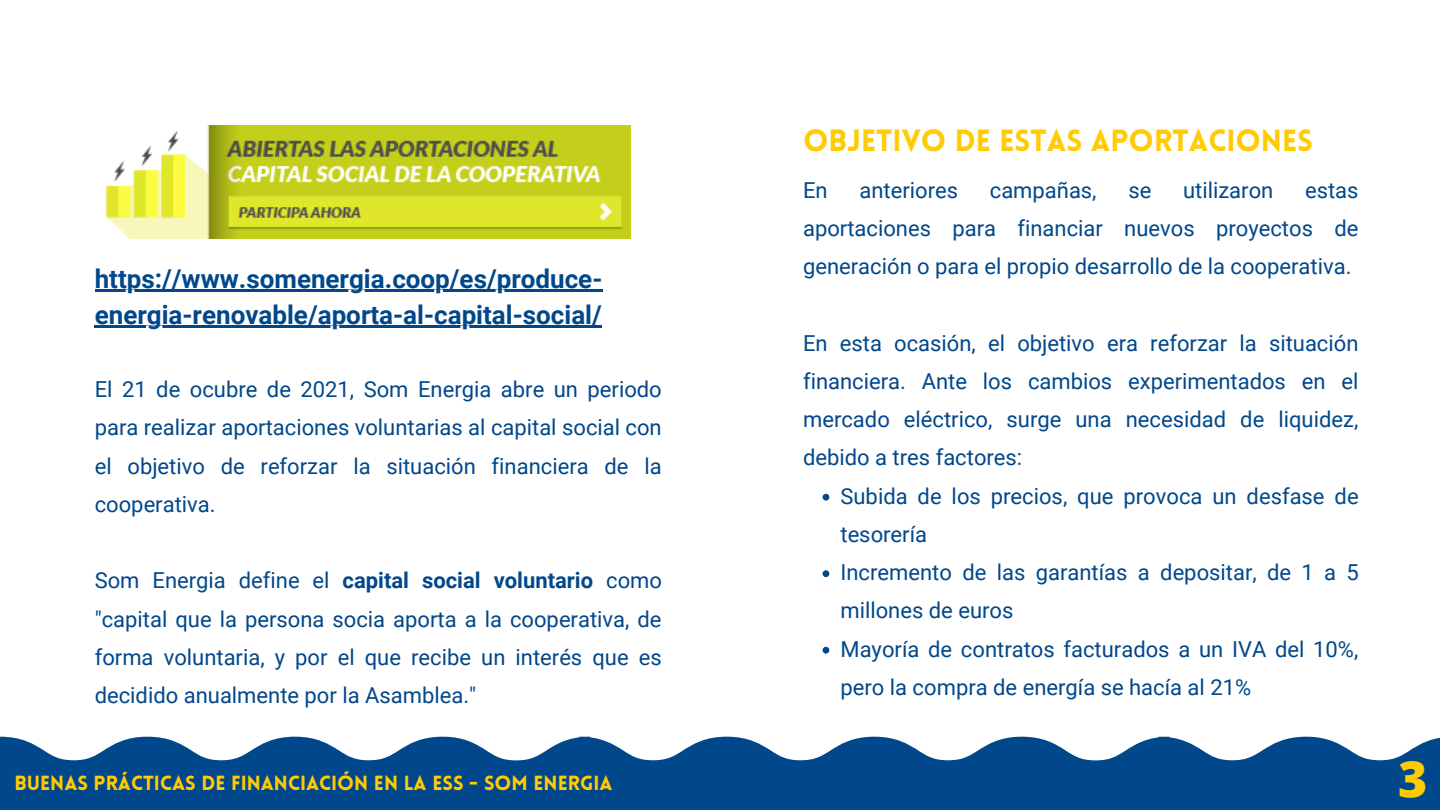
<style>
.page{position:relative;width:1440px;height:810px;background:#fff}
.page>*{position:absolute;margin:0;border:0;box-sizing:border-box;transform-origin:0 0}
.t1{font:800 50px "Open Sans";color:#ffcb03}
.t2{font:900 30px "Lovelo";color:#ffcb03}
.t3{font:700 26px/36px "Roboto";color:#00478b}
.t4{font:22px/38.2px "Roboto";color:#00478b;text-align:justify}
.t5{font:900 20px "Lovelo";color:#ffcb03}
.s1{font-weight:700}
</style>
<div class="page">
<svg style="left:0;top:737px;width:1159px;height:73px;background:#26629c"></svg>
<svg style="left:1159px;top:737px;width:281px;height:73px;background:#26639c"></svg>
<img style="left:105px;top:125px;width:526px;height:114px">
<hr style="left:95px;top:290px;width:507px;height:2px;background:#00478b">
<hr style="left:95px;top:326px;width:507px;height:2px;background:#00478b">
<svg style="left:823px;top:494px;width:6px;height:7px"></svg>
<svg style="left:823px;top:570px;width:6px;height:7px"></svg>
<svg style="left:823px;top:647px;width:6px;height:7px"></svg>
<p class="t3" style="left:95px;top:261px;width:509px">https://www.somenergia.coop/es/produce&shy;energia-renovable/aporta-al-capital-social/</p>
<p class="t4" style="left:95px;top:371px;width:569px">El 21 de ocubre de 2021, Som Energia abre un periodo para realizar aportaciones voluntarias al capital social con el objetivo de reforzar la situación financiera de la cooperativa.</p>
<p class="t4" style="left:95px;top:562px;width:569px">Som Energia define el <span class="s1">capital social voluntario</span> como "capital que la persona socia aporta a la cooperativa, de forma voluntaria, y por el que recibe un interés que es decidido anualmente por la Asamblea."</p>
<p class="t5" style="left:14px;top:775px;width:600px">BUENAS PRÁCTICAS DE FINANCIACIÓN EN LA ESS - SOM ENERGIA</p>
<h2 class="t2" style="left:803px;top:128px;width:511px">OBJETIVO DE ESTAS APORTACIONES</h2>
<p class="t4" style="left:803px;top:171px;width:26px">En</p>
<p class="t4" style="left:859px;top:171px;width:100px">anteriores</p>
<p class="t4" style="left:990px;top:171px;width:108px">campañas,</p>
<p class="t4" style="left:1128px;top:171px;width:24px">se</p>
<p class="t4" style="left:1183px;top:171px;width:92px">utilizaron</p>
<p class="t4" style="left:803px;top:171px;width:557px;text-indent:502px">estas aportaciones para financiar nuevos proyectos de generación o para el propio desarrollo de la cooperativa.</p>
<p class="t4" style="left:803px;top:324px;width:557px">En esta ocasión, el objetivo era reforzar la situación financiera. Ante los cambios experimentados en el mercado eléctrico, surge una necesidad de liquidez, debido a tres factores:</p>
<p class="t4" style="left:840px;top:477px;width:520px;text-align:left">Subida de los precios, que provoca un desfase de tesorería<br>Incremento de las garantías a depositar, de 1 a 5 millones de euros<br>Mayoría de contratos facturados a un IVA del 10%, pero la compra de energía se hacía al 21%</p>
<h1 class="t1" style="left:1398px;top:744px;width:31px">3</h1>
</div>
